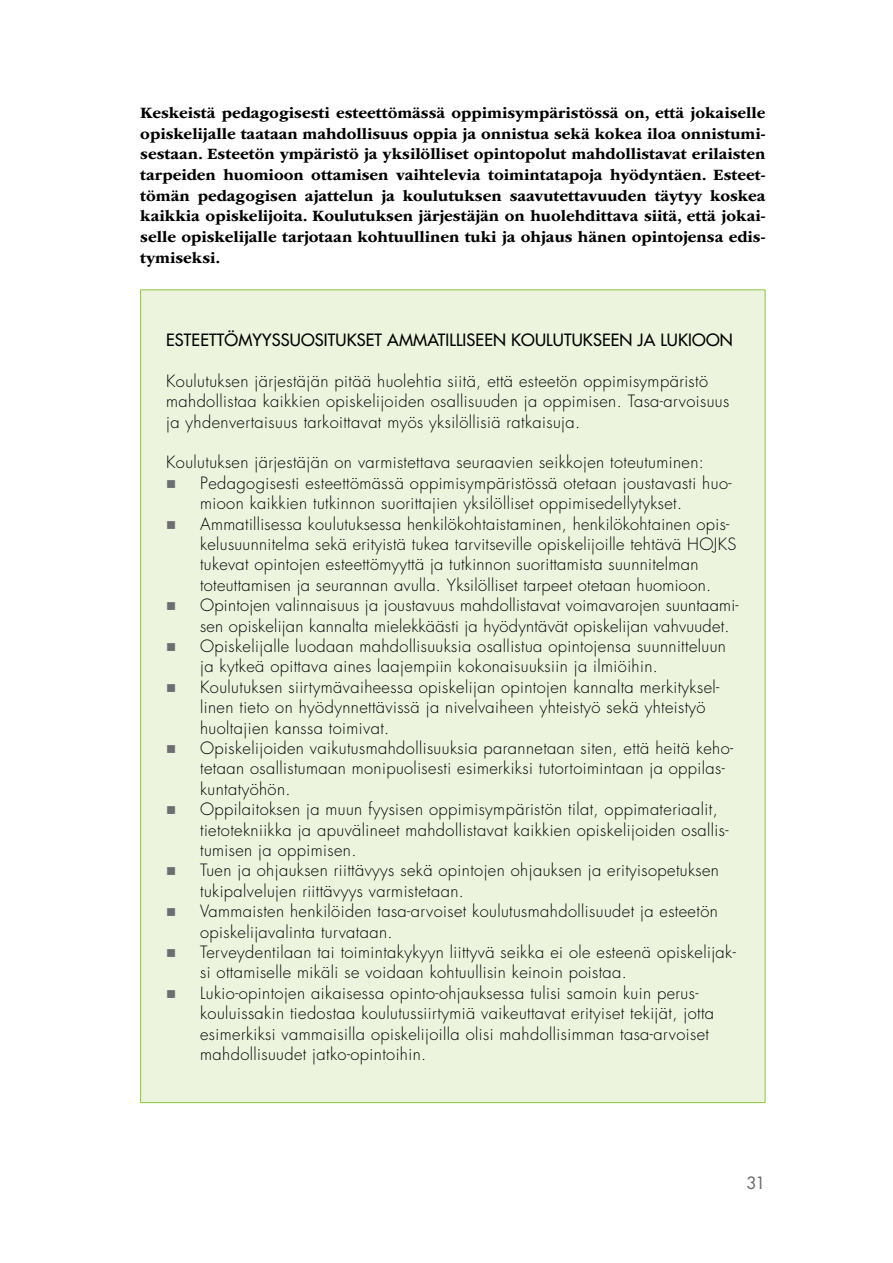
<style>
.page{position:relative;width:893px;height:1263px;background:#fff}
.page>*{position:absolute;margin:0;border:0;box-sizing:border-box;transform-origin:0 0}
.t1{font:300 16.5px/20.4px "Futura Std";letter-spacing:.025em;color:#000}
.t2{font:700 16.5px/20.7px "ITC Garamond Std";color:#000;text-align:justify}
.t3{font:500 16.5px "Futura Std";letter-spacing:.01em;color:#000}
.t4{font:500 16.5px "Futura Std";color:#6d6e71}
</style>
<div class="page">
<div style="left:141px;top:290px;width:624px;height:812px;background:#ecf4de"></div>
<hr style="left:140px;top:289px;width:625px;height:1px;background:#8dc63f">
<hr style="left:140px;top:290px;width:1px;height:812px;background:#8dc63f">
<hr style="left:765px;top:290px;width:1px;height:812px;background:#8dc63f">
<hr style="left:140px;top:1102px;width:625px;height:1px;background:#8dc63f">
<p class="t2" style="left:140px;top:102px;width:627px">Keskeistä pedagogisesti esteettömässä oppimisympäristössä on, että jokaiselle opiskelijalle taataan mahdollisuus oppia ja onnistua sekä kokea iloa onnistumi&shy;sestaan. Esteetön ympäristö ja yksilölliset opintopolut mahdollistavat erilaisten tarpeiden huomioon ottamisen vaihtelevia toimintatapoja hyödyntäen. Esteet&shy;tömän pedagogisen ajattelun ja koulutuksen saavutettavuuden täytyy koskea kaikkia opiskelijoita. Koulutuksen järjestäjän on huolehdittava siitä, että jokai&shy;selle opiskelijalle tarjotaan kohtuullinen tuki ja ohjaus hänen opintojensa edis&shy;tymiseksi.</p>
<p class="t3" style="left:166px;top:330px;width:568px">ESTEETTÖMYYSSUOSITUKSET AMMATILLISEEN KOULUTUKSEEN JA LUKIOON</p>
<p class="t1" style="left:166px;top:371px;width:565px">Koulutuksen järjestäjän pitää huolehtia siitä, että esteetön oppimisympäristö mahdollistaa kaikkien opiskelijoiden osallisuuden ja oppimisen. Tasa-arvoisuus ja yhdenvertaisuus tarkoittavat myös yksilöllisiä ratkaisuja.</p>
<p class="t1" style="left:200px;top:453px;width:540px;text-indent:-34px">Koulutuksen järjestäjän on varmistettava seuraavien seikkojen toteutuminen:<br>Pedagogisesti esteettömässä oppimisympäristössä otetaan joustavasti huo&shy;mioon kaikkien tutkinnon suorittajien yksilölliset oppimisedellytykset.<br>Ammatillisessa koulutuksessa henkilökohtaistaminen, henkilökohtainen opis&shy;kelusuunnitelma sekä erityistä tukea tarvitseville opiskelijoille tehtävä HOJKS tukevat opintojen esteettömyyttä ja tutkinnon suorittamista suunnitelman toteuttamisen ja seurannan avulla. Yksilölliset tarpeet otetaan huomioon.<br>Opintojen valinnaisuus ja joustavuus mahdollistavat voimavarojen suuntaami&shy;sen opiskelijan kannalta mielekkäästi ja hyödyntävät opiskelijan vahvuudet.<br>Opiskelijalle luodaan mahdollisuuksia osallistua opintojensa suunnitteluun ja kytkeä opittava aines laajempiin kokonaisuuksiin ja ilmiöihin.<br>Koulutuksen siirtymävaiheessa opiskelijan opintojen kannalta merkityksel&shy;linen tieto on hyödynnettävissä ja nivelvaiheen yhteistyö sekä yhteistyö huoltajien kanssa toimivat.<br>Opiskelijoiden vaikutusmahdollisuuksia parannetaan siten, että heitä keho&shy;tetaan osallistumaan monipuolisesti esimerkiksi tutortoimintaan ja oppilas&shy;kuntatyöhön.<br>Oppilaitoksen ja muun fyysisen oppimisympäristön tilat, oppimateriaalit, tietotekniikka ja apuvälineet mahdollistavat kaikkien opiskelijoiden osallis&shy;tumisen ja oppimisen.<br>Tuen ja ohjauksen riittävyys sekä opintojen ohjauksen ja erityisopetuksen tukipalvelujen riittävyys varmistetaan.<br>Vammaisten henkilöiden tasa-arvoiset koulutusmahdollisuudet ja esteetön opiskelijavalinta turvataan.<br>Terveydentilaan tai toimintakykyyn liittyvä seikka ei ole esteenä opiskelijak&shy;si ottamiselle mikäli se voidaan kohtuullisin keinoin poistaa.<br>Lukio-opintojen aikaisessa opinto-ohjauksessa tulisi samoin kuin perus&shy;kouluissakin tiedostaa koulutussiirtymiä vaikeuttavat erityiset tekijät, jotta esimerkiksi vammaisilla opiskelijoilla olisi mahdollisimman tasa-arvoiset mahdollisuudet jatko-opintoihin.</p>
<p class="t4" style="left:746px;top:1172px;width:21px">31</p>
</div>
